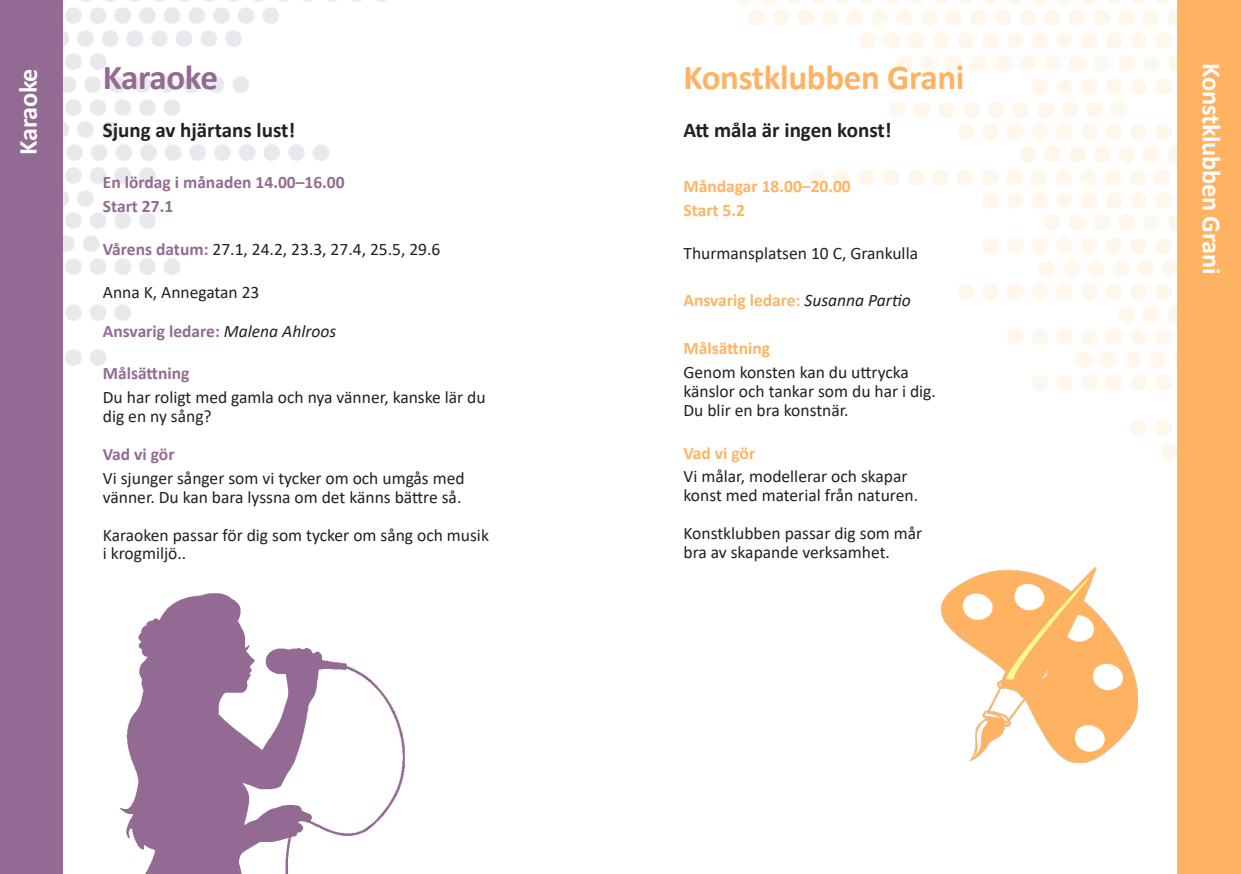
<style>
.page{position:relative;width:1241px;height:874px;background:#fff}
.page>*{position:absolute;margin:0;border:0;box-sizing:border-box;transform-origin:0 0}
.huvudrubrik{font:700 35px "Calibri";letter-spacing:-.01em;color:#ffb362}
.huvudrubrik-2{font:700 35px "Calibri";letter-spacing:-.015em;color:#936a93}
.huvudrubrik-3{font:700 26.25px "Calibri";letter-spacing:-.01em;color:#fff}
.rubrik{font:700 21px "Calibri";color:#231f20}
.brödtext{font:17.5px/18.9px "Calibri";color:#231f20}
.brödtext-2{font:700 17.5px "Calibri";color:#936a93}
.brödtext-3{font:700 17.5px "Calibri";color:#ffb362}
.s1{font-weight:700;color:#936a93}
.s2{font-weight:400;font-style:italic;color:#231f20}
</style>
<div class="page">
<img style="left:120px;top:593px;width:285px;height:280px">
<div style="left:1177px;top:0;width:63px;height:873px;background:#ffb362"></div>
<img style="left:941px;top:567px;width:195px;height:194px">
<div style="left:0;top:0;width:63px;height:873px;background:#936a93"></div>
<svg style="left:1240px;top:32px;width:1px;height:17px"></svg>
<svg style="left:1240px;top:78px;width:1px;height:17px"></svg>
<svg style="left:1240px;top:123px;width:1px;height:17px"></svg>
<svg style="left:1240px;top:169px;width:1px;height:17px"></svg>
<svg style="left:1240px;top:192px;width:1px;height:16px"></svg>
<svg style="left:1240px;top:237px;width:1px;height:17px"></svg>
<svg style="left:1240px;top:283px;width:1px;height:16px"></svg>
<svg style="left:1240px;top:328px;width:1px;height:17px"></svg>
<svg style="left:1240px;top:374px;width:1px;height:16px"></svg>
<svg style="left:1240px;top:419px;width:1px;height:17px"></svg>
<p class="huvudrubrik-3" style="left:10px;top:155px;width:88px;rotate:-90deg">Karaoke</p>
<p class="huvudrubrik-2" style="left:103px;top:53px;width:117px">Karaoke</p>
<p class="rubrik" style="left:103px;top:115px;width:194px">Sjung av hjärtans lust!</p>
<p class="brödtext-2" style="left:103px;top:170px;width:243px">En lördag i månaden 14.00–16.00</p>
<p class="brödtext-2" style="left:103px;top:194px;width:72px">Start 27.1</p>
<p class="brödtext" style="left:103px;top:239px;width:339px"><span class="s1">Vårens datum:</span> 27.1, 24.2, 23.3, 27.4, 25.5, 29.6</p>
<p class="brödtext" style="left:103px;top:282px;width:158px">Anna K, Annegatan 23</p>
<p class="brödtext-2" style="left:103px;top:318px;width:235px">Ansvarig ledare: <span class="s2">Malena Ahlroos</span></p>
<p class="brödtext-2" style="left:103px;top:361px;width:88px">Målsättning</p>
<p class="brödtext" style="left:103px;top:387px;width:384px">Du har roligt med gamla och nya vänner, kanske lär du dig en ny sång?</p>
<p class="brödtext-2" style="left:103px;top:441px;width:73px">Vad vi gör</p>
<p class="brödtext" style="left:103px;top:468px;width:363px">Vi sjunger sånger som vi tycker om och umgås med vänner. Du kan bara lyssna om det känns bättre så.</p>
<p class="brödtext" style="left:103px;top:524px;width:387px">Karaoken passar för dig som tycker om sång och musik i krogmiljö..</p>
<p class="huvudrubrik" style="left:683px;top:53px;width:282px">Konstklubben Grani</p>
<p class="rubrik" style="left:683px;top:115px;width:209px">Att måla är ingen konst!</p>
<p class="brödtext-3" style="left:683px;top:174px;width:169px">Måndagar 18.00–20.00</p>
<p class="brödtext-3" style="left:683px;top:197px;width:63px">Start 5.2</p>
<p class="brödtext" style="left:683px;top:243px;width:236px">Thurmansplatsen 10 C, Grankulla</p>
<p class="brödtext-3" style="left:683px;top:288px;width:229px">Ansvarig ledare: <span class="s2">Susanna Partio</span></p>
<p class="brödtext-3" style="left:683px;top:335px;width:88px">Målsättning</p>
<p class="brödtext" style="left:683px;top:362px;width:254px">Genom konsten kan du uttrycka känslor och tankar som du har i dig.<br>Du blir en bra konstnär.</p>
<p class="brödtext-3" style="left:683px;top:440px;width:73px">Vad vi gör</p>
<p class="brödtext" style="left:683px;top:466px;width:236px">Vi målar, modellerar och skapar konst med material från naturen.</p>
<p class="brödtext" style="left:683px;top:523px;width:240px">Konstklubben passar dig som mår bra av skapande verksamhet.</p>
<p class="huvudrubrik-3" style="left:1229px;top:63px;width:212px;rotate:90deg">Konstklubben Grani</p>
</div>
